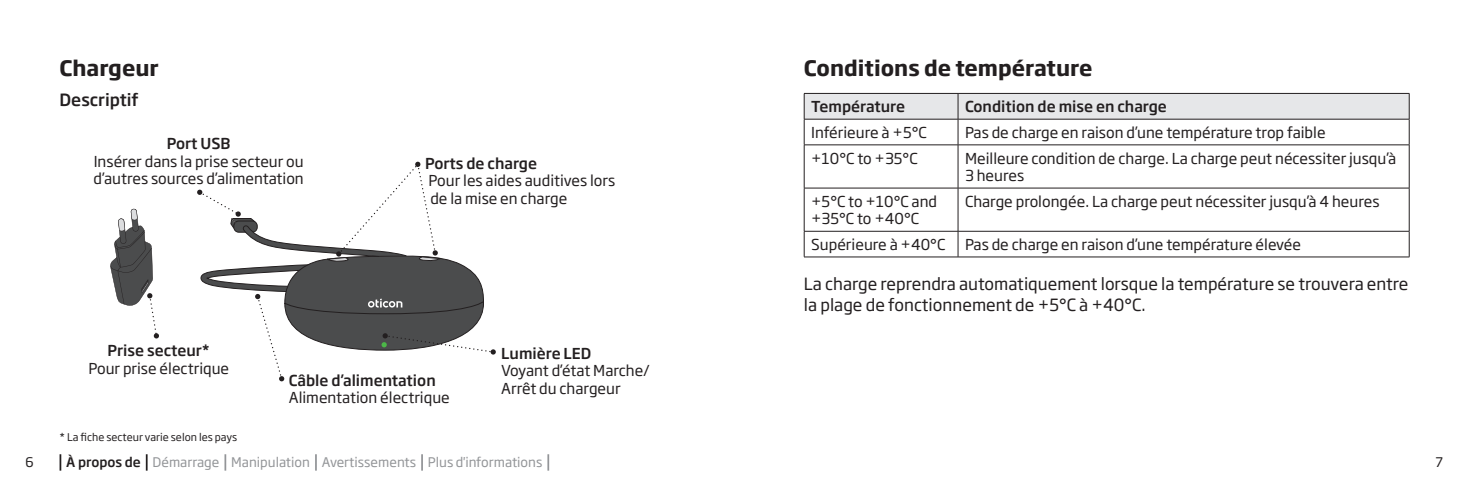
<style>
.page{position:relative;width:1469px;height:492px;background:#fff}
.page>*{position:absolute;margin:0;border:0;box-sizing:border-box;transform-origin:0 0}
.t1{font:700 21px "Soho Gothic Pro";color:#231f20}
.t2{font:16.62px/20.1px "Soho Gothic Pro";color:#231f20}
.t3{font:500 16.62px "Soho Gothic Pro";color:#231f20}
.t4{font:14.88px/17.5px "Soho Gothic Pro";color:#231f20}
.t5{font:500 14.88px "Soho Gothic Pro";color:#231f20}
.t6{font:13.12px "Soho Gothic Pro";color:#939598}
.t7{font:13.12px "Soho Gothic Pro";color:#231f20}
.t8{font:10.5px "Soho Gothic Pro";color:#231f20}
.s1{font-weight:500;color:#231f20}
</style>
<div class="page">
<svg style="left:197px;top:161px;width:299px;height:220px"></svg>
<svg style="left:110px;top:208px;width:49px;height:130px"></svg>
<svg style="left:60px;top:454px;width:1px;height:16px"></svg>
<svg style="left:146px;top:454px;width:2px;height:16px"></svg>
<svg style="left:224px;top:454px;width:2px;height:16px"></svg>
<svg style="left:315px;top:454px;width:2px;height:16px"></svg>
<svg style="left:421px;top:454px;width:2px;height:16px"></svg>
<svg style="left:547px;top:454px;width:2px;height:16px"></svg>
<svg style="left:804px;top:93px;width:605px;height:51px"></svg>
<hr style="left:804px;top:144px;width:154px;height:1px;background:#231f20">
<hr style="left:804px;top:145px;width:1px;height:43px;background:#231f20">
<hr style="left:958px;top:144px;width:451px;height:1px;background:#231f20">
<hr style="left:957px;top:145px;width:1px;height:43px;background:#231f20">
<hr style="left:1408px;top:145px;width:1px;height:43px;background:#231f20">
<hr style="left:804px;top:187px;width:154px;height:1px;background:#231f20">
<hr style="left:804px;top:188px;width:1px;height:43px;background:#231f20">
<hr style="left:958px;top:187px;width:451px;height:1px;background:#231f20">
<hr style="left:957px;top:188px;width:1px;height:43px;background:#231f20">
<hr style="left:1408px;top:188px;width:1px;height:43px;background:#231f20">
<hr style="left:804px;top:231px;width:154px;height:1px;background:#231f20">
<svg style="left:804px;top:231px;width:1px;height:25px"></svg>
<hr style="left:958px;top:231px;width:451px;height:1px;background:#231f20">
<svg style="left:957px;top:231px;width:1px;height:25px"></svg>
<svg style="left:1408px;top:231px;width:1px;height:25px"></svg>
<hr style="left:804px;top:256px;width:154px;height:1px;background:#231f20">
<hr style="left:958px;top:256px;width:451px;height:1px;background:#231f20">
<h1 class="t1" style="left:60px;top:52px;width:101px">Chargeur</h1>
<p class="t3" style="left:60px;top:87px;width:81px">Descriptif</p>
<p class="t5" style="left:167px;top:132px;width:65px">Port USB</p>
<p class="t4" style="left:94px;top:151px;width:212px">Insérer dans la prise secteur ou d’autres sources d’alimentation</p>
<p class="t5" style="left:425px;top:151px;width:113px">Ports de charge</p>
<p class="t4" style="left:428px;top:171px;width:188px">Pour les aides auditives lors de la mise en charge</p>
<p class="t5" style="left:108px;top:338px;width:104px">Prise secteur*</p>
<p class="t4" style="left:88px;top:358px;width:142px">Pour prise électrique</p>
<p class="t8" style="left:60px;top:428px;width:179px">* La fiche secteur varie selon les pays</p>
<p class="t5" style="left:289px;top:368px;width:148px">Câble d’alimentation</p>
<p class="t4" style="left:289px;top:388px;width:162px">Alimentation électrique</p>
<p class="t5" style="left:501px;top:341px;width:92px">Lumière LED</p>
<p class="t4" style="left:501px;top:360px;width:150px">Voyant d’état Marche/<br>Arrêt du chargeur</p>
<h1 class="t1" style="left:804px;top:52px;width:290px">Conditions de température</h1>
<p class="t5" style="left:811px;top:95px;width:95px">Température</p>
<p class="t5" style="left:965px;top:95px;width:203px">Condition de mise en charge</p>
<p class="t4" style="left:811px;top:123px;width:117px">Inférieure à +5°C</p>
<p class="t4" style="left:965px;top:123px;width:362px">Pas de charge en raison d’une température trop faible</p>
<p class="t4" style="left:811px;top:148px;width:108px">+10°C to +35°C</p>
<p class="t4" style="left:965px;top:148px;width:433px">Meilleure condition de charge. La charge peut nécessiter jusqu’à<br>3 heures</p>
<p class="t4" style="left:811px;top:191px;width:127px">+5°C to +10°C and +35°C to +40°C</p>
<p class="t4" style="left:965px;top:191px;width:416px">Charge prolongée. La charge peut nécessiter jusqu’à 4 heures</p>
<p class="t4" style="left:811px;top:234px;width:136px">Supérieure à +40°C</p>
<p class="t4" style="left:965px;top:234px;width:337px">Pas de charge en raison d’une température élevée</p>
<p class="t2" style="left:804px;top:273px;width:606px">La charge reprendra automatiquement lorsque la température se trouvera entre la plage de fonctionnement de +5°C à +40°C.</p>
<p class="t7" style="left:26px;top:451px;width:10px">6</p>
<p class="t6" style="left:66px;top:451px;width:477px"><span class="s1">À propos de</span> Démarrage Manipulation Avertissements Plus d'informations</p>
<p class="t7" style="left:1435px;top:451px;width:9px">7</p>
</div>
